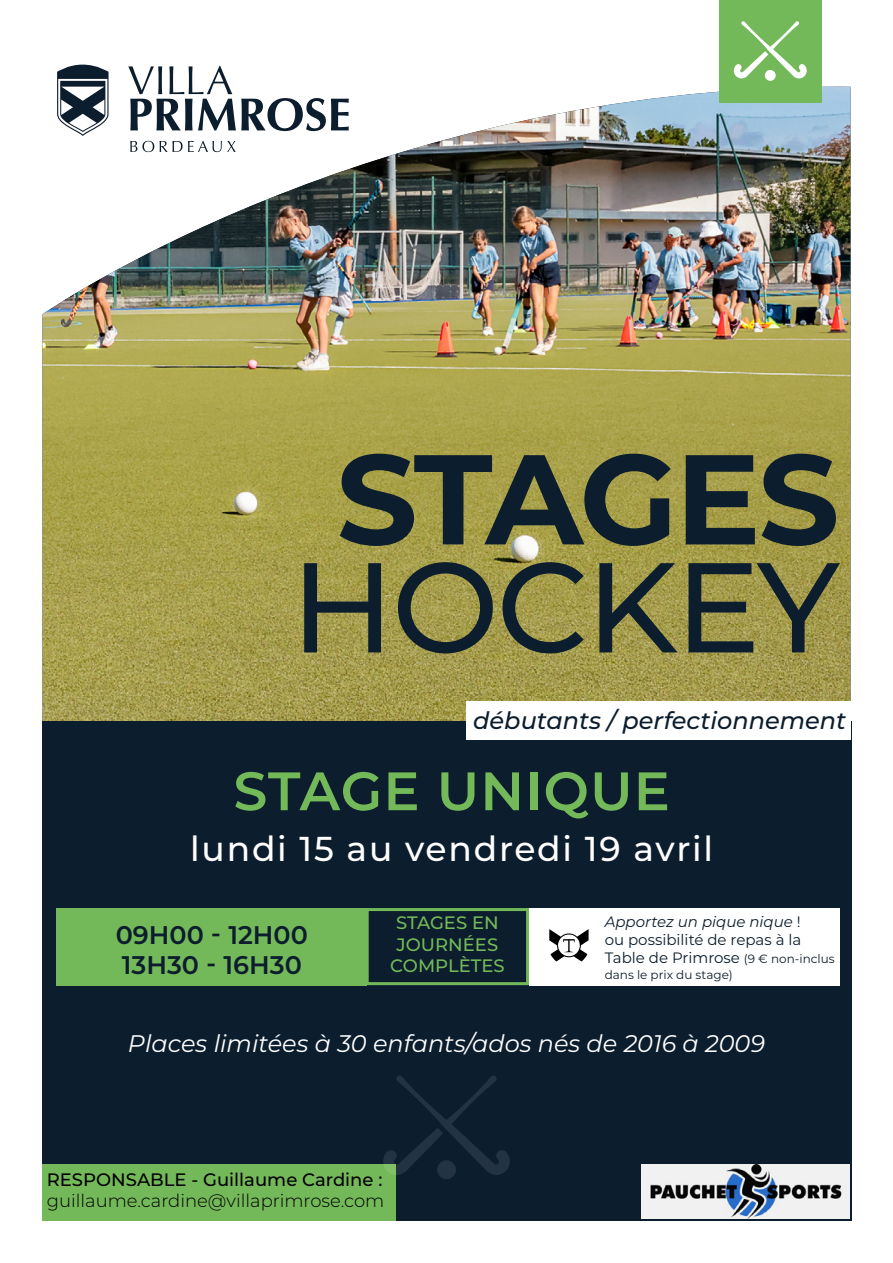
<style>
.page{position:relative;width:893px;height:1263px;background:#fff}
.page>*{position:absolute;margin:0;border:0;box-sizing:border-box;transform-origin:0 0}
.t1{font:700 127.5px "Montserrat";letter-spacing:-.03em;color:#0c1d2d}
.t2{font:500 127.5px "Montserrat";letter-spacing:-.02em;color:#0c1d2d}
.t3{font:600 54px "Montserrat";letter-spacing:.02em;color:#74b959}
.t4{font:500 34.5px "Montserrat";letter-spacing:.05em;color:#fff}
.t5{font:600 25.5px/30.6px "Montserrat";color:#0c1d2d}
.t6{font:italic 24px "Montserrat";color:#fff}
.t7{font:italic 500 24px "Montserrat";color:#0c1d2d}
.t8{font:300 18px "Montserrat";color:#000}
.t9{font:500 18px "Montserrat";color:#000}
.t10{font:500 18px/21.6px "Montserrat";color:#74b959;text-align:center}
.t11{font:15px/18px "Montserrat";color:#0c1d2d}
.t12{font:12px "Montserrat";color:#0c1d2d}
.s1{font-style:italic}
.s2{font-size:12px}
</style>
<div class="page">
<img style="left:43px;top:87px;width:807px;height:634px">
<div style="left:43px;top:721px;width:809px;height:500px;background:#0c1d2d"></div>
<div style="left:466px;top:702px;width:384px;height:38px;background:#fff"></div>
<div style="left:366px;top:908px;width:163px;height:77px;border:3px solid #74b959"></div>
<div style="left:43px;top:1164px;width:353px;height:56px;background:#74b959"></div>
<img style="left:642px;top:1164px;width:207px;height:55px">
<div style="left:57px;top:908px;width:310px;height:77px;background:#74b959"></div>
<svg style="left:383px;top:1076px;width:127px;height:99px"></svg>
<div style="left:437px;top:1160px;width:19px;height:19px;background:#233341;border-radius:50%"></div>
<div style="left:529px;top:908px;width:310px;height:77px;background:#fff"></div>
<svg style="left:549px;top:929px;width:40px;height:32px"></svg>
<div style="left:719px;top:0;width:102px;height:102px;background:#74b959"></div>
<svg style="left:733px;top:21px;width:74px;height:58px"></svg>
<div style="left:765px;top:70px;width:11px;height:11px;background:#fff;border-radius:50%"></div>
<svg style="left:57px;top:65px;width:292px;height:87px"></svg>
<h1 class="t1" style="left:336px;top:407px;width:505px">STAGES</h1>
<h1 class="t2" style="left:291px;top:518px;width:550px">HOCKEY</h1>
<h3 class="t7" style="left:473px;top:704px;width:374px">débutants / perfectionnement</h3>
<h2 class="t3" style="left:233px;top:753px;width:438px">STAGE UNIQUE</h2>
<h3 class="t4" style="left:190px;top:825px;width:524px">lundi 15 au vendredi 19 avril</h3>
<h3 class="t5" style="left:116px;top:918px;width:194px">09H00 - 12H00<br>13H30 - 16H30</h3>
<p class="t11" style="left:605px;top:912px;width:231px"><span class="s1">Apportez un pique nique</span> !<br>ou possibilité de repas à la<br>Table de Primrose <span class="s2">(9 € non-inclus</span></p>
<p class="t10" style="left:390px;top:911px;width:116px">STAGES EN<br>JOURNÉES<br>COMPLÈTES</p>
<p class="t12" style="left:605px;top:967px;width:130px">dans le prix du stage)</p>
<h3 class="t6" style="left:128px;top:1027px;width:639px">Places limitées à 30 enfants/ados nés de 2016 à 2009</h3>
<p class="t9" style="left:47px;top:1167px;width:337px">RESPONSABLE - Guillaume Cardine :</p>
<p class="t8" style="left:47px;top:1189px;width:339px">guillaume.cardine@villaprimrose.com</p>
</div>
